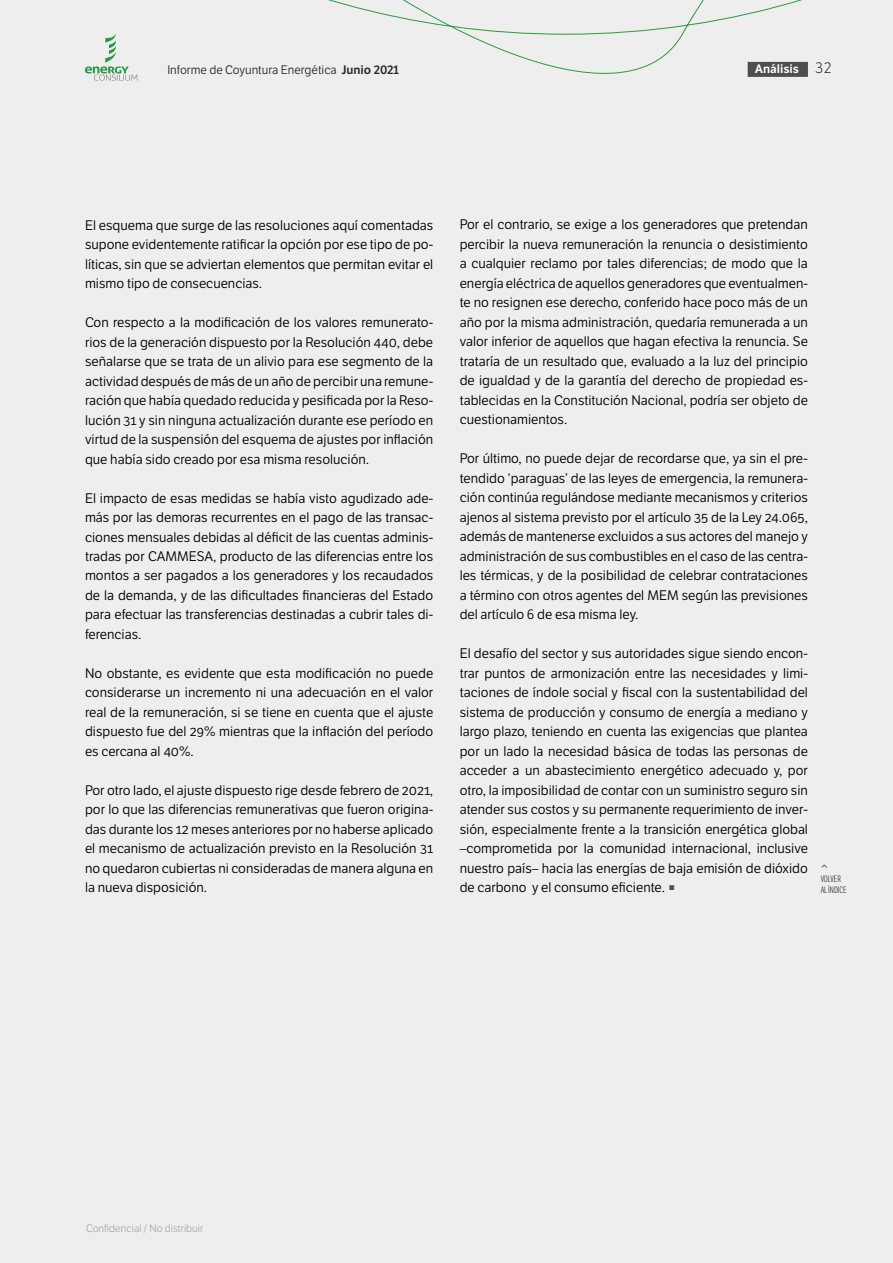
<style>
.page{position:relative;width:893px;height:1263px;background:#eee}
.page>*{position:absolute;margin:0;border:0;box-sizing:border-box;transform-origin:0 0}
.t1{font:13.5px/19.5px "LFT Etica";color:#000;text-align:justify}
.t2{font:12px "LFT Etica";color:#292b30}
.t3{font:12px "LFT Etica SB";color:#fff}
.t4{font:300 10.5px "LFT Etica";color:#9d9d9c}
.t5{font:10.5px "LFT Etica";color:#26292e}
.t6{font:300 9px/10.5px "LFT Etica Compressed";color:#26292e}
.s1{font-family:"LFT Etica SB"}
.s2{font-family:"LFT Etica";font-weight:300;font-size:15px;color:#292b30}
.s3{color:#4d4d52}
</style>
<div class="page">
<svg style="left:328px;top:0;width:480px;height:77px"></svg>
<div style="left:748px;top:62px;width:60px;height:15px;background:#4d4d52"></div>
<svg style="left:85px;top:34px;width:52px;height:47px"></svg>
<p class="t2" style="left:167px;top:62px;width:233px">Informe de Coyuntura Energética <span class="s1">Junio 2021</span></p>
<p class="t3" style="left:755px;top:62px;width:78px">Análisis <span class="s2">32</span></p>
<p class="t1" style="left:85px;top:215px;width:350px">El esquema que surge de las resoluciones aquí comentadas supone evidentemente ratificar la opción por ese tipo de po&shy;líticas, sin que se adviertan elementos que permitan evitar el mismo tipo de consecuencias.</p>
<p class="t1" style="left:85px;top:313px;width:350px">Con respecto a la modificación de los valores remunerato&shy;rios de la generación dispuesto por la Resolución 440, debe señalarse que se trata de un alivio para ese segmento de la actividad después de más de un año de percibir una remune&shy;ración que había quedado reducida y pesificada por la Reso&shy;lución 31 y sin ninguna actualización durante ese período en virtud de la suspensión del esquema de ajustes por inflación que había sido creado por esa misma resolución.</p>
<p class="t1" style="left:85px;top:488px;width:350px">El impacto de esas medidas se había visto agudizado ade&shy;más por las demoras recurrentes en el pago de las transac&shy;ciones mensuales debidas al déficit de las cuentas adminis&shy;tradas por CAMMESA, producto de las diferencias entre los montos a ser pagados a los generadores y los recaudados de la demanda, y de las dificultades financieras del Estado para efectuar las transferencias destinadas a cubrir tales di&shy;ferencias.</p>
<p class="t1" style="left:85px;top:664px;width:350px">No obstante, es evidente que esta modificación no puede considerarse un incremento ni una adecuación en el valor real de la remuneración, si se tiene en cuenta que el ajuste dispuesto fue del 29% mientras que la inflación del período es cercana al 40%.</p>
<p class="t1" style="left:85px;top:781px;width:350px">Por otro lado, el ajuste dispuesto rige desde febrero de 2021, por lo que las diferencias remunerativas que fueron origina&shy;das durante los 12 meses anteriores por no haberse aplicado el mecanismo de actualización previsto en la Resolución 31 no quedaron cubiertas ni consideradas de manera alguna en la nueva disposición.</p>
<p class="t1" style="left:460px;top:215px;width:350px">Por el contrario, se exige a los generadores que pretendan percibir la nueva remuneración la renuncia o desistimiento a cualquier reclamo por tales diferencias; de modo que la energía eléctrica de aquellos generadores que eventualmen&shy;te no resignen ese derecho, conferido hace poco más de un año por la misma administración, quedaría remunerada a un valor inferior de aquellos que hagan efectiva la renuncia. Se trataría de un resultado que, evaluado a la luz del principio de igualdad y de la garantía del derecho de propiedad es&shy;tablecidas en la Constitución Nacional, podría ser objeto de cuestionamientos.</p>
<p class="t1" style="left:460px;top:449px;width:350px">Por último, no puede dejar de recordarse que, ya sin el pre&shy;tendido ‘paraguas’ de las leyes de emergencia, la remunera&shy;ción continúa regulándose mediante mecanismos y criterios ajenos al sistema previsto por el artículo 35 de la Ley 24.065, además de mantenerse excluidos a sus actores del manejo y administración de sus combustibles en el caso de las centra&shy;les térmicas, y de la posibilidad de celebrar contrataciones a término con otros agentes del MEM según las previsiones del artículo 6 de esa misma ley.</p>
<p class="t1" style="left:460px;top:644px;width:350px">El desafío del sector y sus autoridades sigue siendo encon&shy;trar puntos de armonización entre las necesidades y limi&shy;taciones de índole social y fiscal con la sustentabilidad del sistema de producción y consumo de energía a mediano y largo plazo, teniendo en cuenta las exigencias que plantea por un lado la necesidad básica de todas las personas de acceder a un abastecimiento energético adecuado y, por otro, la imposibilidad de contar con un suministro seguro sin atender sus costos y su permanente requerimiento de inver&shy;sión, especialmente frente a la transición energética global –comprometida por la comunidad internacional, inclusive nuestro país– hacia las energías de baja emisión de dióxido de carbono y el consumo eficiente. <span class="s3">e</span></p>
<p class="t5" style="left:821px;top:862px;width:9px">^</p>
<p class="t6" style="left:821px;top:874px;width:27px">VOLVER<br>AL ÍNDICE</p>
<p class="t4" style="left:86px;top:1222px;width:119px">Confidencial / No distribuir</p>
</div>
